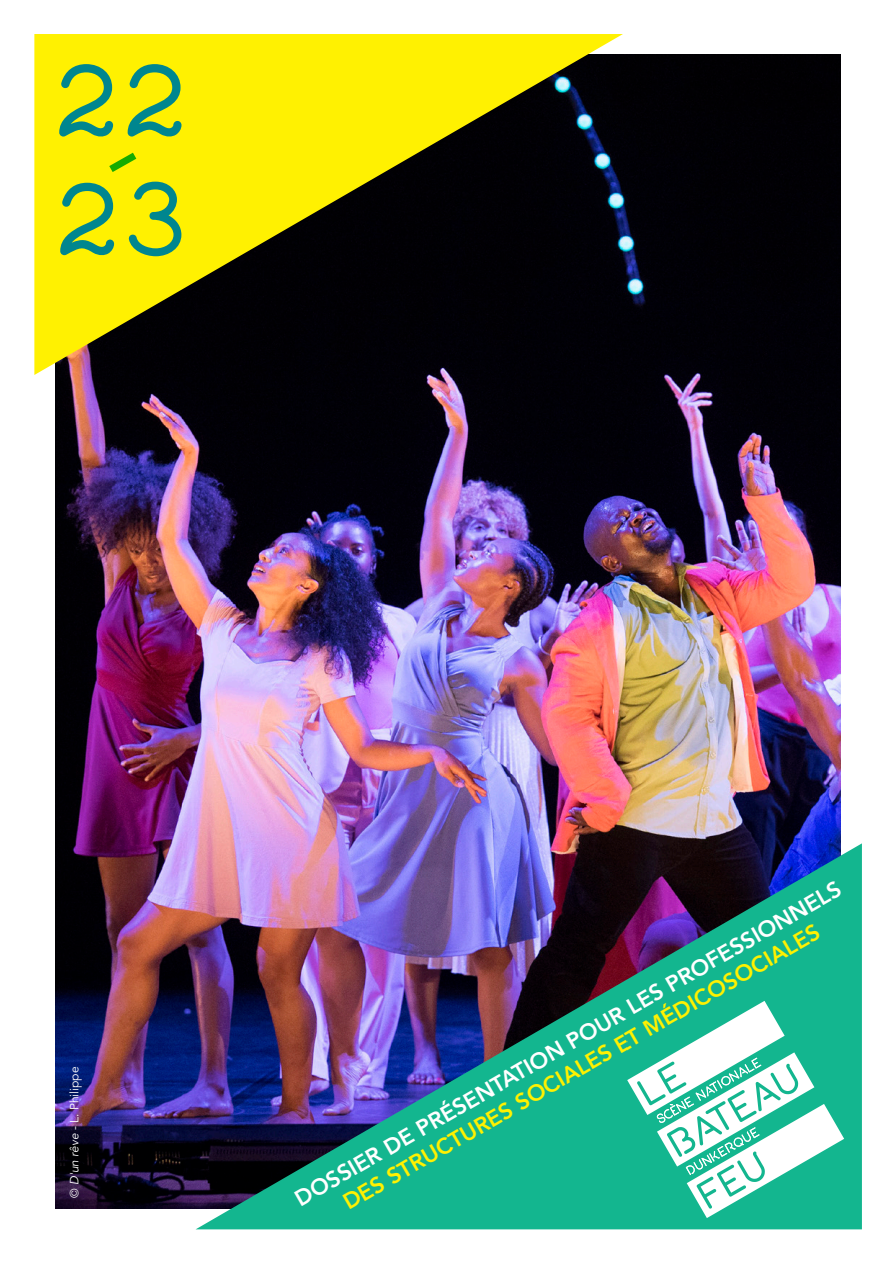
<style>
.page{position:relative;width:893px;height:1263px;background:#fff}
.page>*{position:absolute;margin:0;border:0;box-sizing:border-box;transform-origin:0 0}
.t1{font:98.85px "Porto";color:#00868f}
.t2{font:800 22.5px "Avenir";color:#fff}
.t3{font:800 22.5px "Avenir";color:#fff101}
.t4{font:12px "Avenir";color:#fff}
.s1{font-style:italic}
</style>
<div class="page">
<img style="left:55px;top:54px;width:785px;height:1155px">
<svg style="left:34px;top:34px;width:589px;height:341px;background:#817a05"></svg>
<img style="left:196px;top:843px;width:666px;height:386px">
<svg style="left:109px;top:153px;width:27px;height:19px"></svg>
<svg style="left:627px;top:1001px;width:217px;height:217px"></svg>
<p class="t1" style="left:54px;top:47px;width:138px">22</p>
<p class="t1" style="left:55px;top:166px;width:136px">23</p>
<p class="t4" style="left:67px;top:1198px;width:133px;rotate:-90deg">© <span class="s1">D'un rêve</span> - L. Philippe</p>
<p class="t2" style="left:288px;top:1185px;width:628px;rotate:-30deg">DOSSIER DE PRÉSENTATION POUR LES PROFESSIONNELS</p>
<p class="t3" style="left:336px;top:1188px;width:548px;rotate:-30deg">DES STRUCTURES SOCIALES ET MÉDICOSOCIALES</p>
</div>
